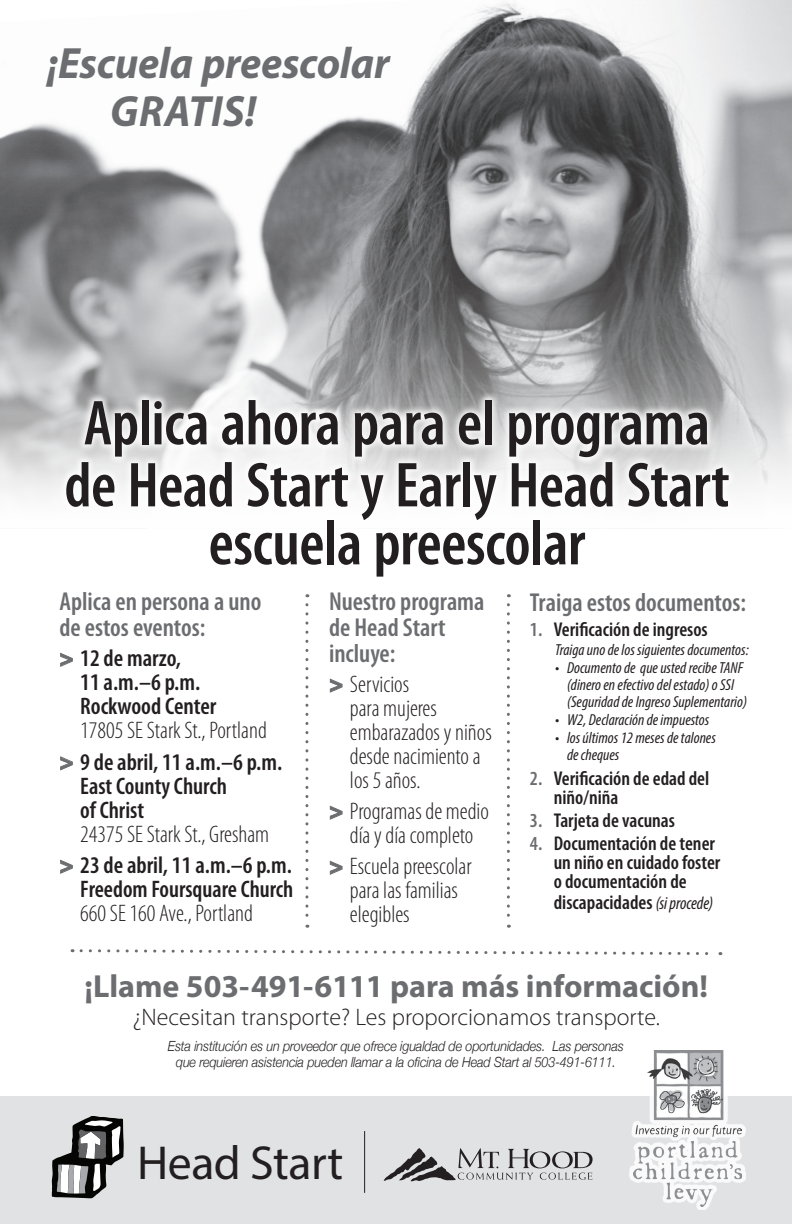
<style>
.page{position:relative;width:792px;height:1224px;background:#fff}
.page>*{position:absolute;margin:0;border:0;box-sizing:border-box;transform-origin:0 0}
.t1{font:600 condensed 64px/60px "Myriad Pro";letter-spacing:-.01em;color:#231f20;text-align:center}
.t2{font:47.8px "Myriad Pro";letter-spacing:-.01em;color:#231f20}
.t3{font:italic 700 44px/48px "Myriad Pro";letter-spacing:-.01em;color:#6c6d70;scale:.96 1}
.t4{font:700 32px "Myriad Pro";color:#6c6d70}
.t5{font:600 condensed 26px/26px "Myriad Pro";color:#6c6d70}
.t6{font:300 condensed 24px/24px "Myriad Pro";color:#231f20;text-align:center}
.t7{font:600 condensed 24px/24px "Myriad Pro";color:#231f20}
.t8{font:300 24px "Myriad Pro";color:#231f20}
.t9{font:600 condensed 20px/19px "Myriad Pro";color:#231f20}
.t10{font:italic condensed 16px/17px "Myriad Pro";color:#231f20}
.t11{font:italic 300 14px/16px "Helvetica Neue";letter-spacing:-.01em;color:#231f20;text-align:center;scale:.9 1}
.s1{font-weight:900;font-stretch:normal;color:#6c6d70}
.s2{font-weight:600}
.s3{color:#6c6d70}
.s4{font-weight:400;font-style:italic;font-size:18px}
</style>
<div class="page">
<div style="left:0;top:1097px;width:792px;height:127px;background:#e1e2e4"></div>
<img style="left:0;top:0;width:792px;height:396px">
<svg style="left:0;top:396px;width:792px;height:100px"></svg>
<svg style="left:330px;top:678px;width:13px;height:15px"></svg>
<svg style="left:330px;top:806px;width:13px;height:14px"></svg>
<svg style="left:330px;top:861px;width:13px;height:14px"></svg>
<svg style="left:60px;top:653px;width:13px;height:14px"></svg>
<svg style="left:60px;top:756px;width:13px;height:15px"></svg>
<svg style="left:60px;top:860px;width:13px;height:14px"></svg>
<svg style="left:72px;top:949px;width:649px;height:7px"></svg>
<svg style="left:305px;top:605px;width:3px;height:323px"></svg>
<svg style="left:507px;top:605px;width:3px;height:323px"></svg>
<svg style="left:384px;top:1148px;width:209px;height:33px"></svg>
<hr style="left:364px;top:1131px;width:1px;height:62px;background:#231f20">
<svg style="left:52px;top:1116px;width:72px;height:83px"></svg>
<div style="left:629px;top:1046px;width:117px;height:164px;background:#fff;opacity:.85"></div>
<img style="left:633px;top:1050px;width:109px;height:156px">
<div style="left:57px;top:391px;width:680px;height:195px;background:#fff;opacity:.9"></div>
<h3 class="t3" style="left:110px;top:38px;width:293px;text-indent:-63px">¡Escuela preescolar<br>GRATIS!</h3>
<h1 class="t1" style="left:64px;top:394px;width:667px">Aplica ahora para el programa de Head Start y Early Head Start escuela preescolar</h1>
<p class="t5" style="left:59px;top:589px;width:204px">Aplica en persona a uno de estos eventos:</p>
<p class="t7" style="left:80px;top:647px;width:138px;text-indent:-21px"><span class="s1">&gt;</span> 12 de marzo,<br>11 a.m.–6 p.m.<br>Rockwood Center</p>
<p class="t6" style="left:59px;top:715px;width:224px;line-height:31.4px">17805 SE Stark St., Portland<br><span class="s1">&gt;</span> <span class="s2">9 de abril, 11 a.m.–6 p.m.</span></p>
<p class="t7" style="left:80px;top:774px;width:148px">East County Church of Christ</p>
<p class="t6" style="left:59px;top:819px;width:234px;line-height:31.4px">24375 SE Stark St., Gresham<br><span class="s1">&gt;</span> <span class="s2">23 de abril, 11 a.m.–6 p.m.</span></p>
<p class="t7" style="left:80px;top:878px;width:215px">Freedom Foursquare Church</p>
<p class="t6" style="left:80px;top:902px;width:174px">660 SE 160 Ave., Portland</p>
<p class="t5" style="left:329px;top:589px;width:157px">Nuestro programa de Head Start incluye:</p>
<p class="t6" style="left:350px;top:673px;width:143px;text-align:left;text-indent:-21px"><span class="s1">&gt;</span> Servicios<br>para mujeres embarazados y niños desde nacimiento a los 5 años.</p>
<p class="t6" style="left:329px;top:800px;width:161px"><span class="s1">&gt;</span> Programas de medio día y día completo</p>
<p class="t6" style="left:350px;top:855px;width:123px;text-align:left;text-indent:-21px"><span class="s1">&gt;</span> Escuela preescolar para las familias elegibles</p>
<p class="t5" style="left:530px;top:590px;width:218px">Traiga estos documentos:</p>
<p class="t9" style="left:530px;top:621px;width:179px"><span class="s3">1.</span> Verificación de ingresos</p>
<p class="t10" style="left:555px;top:641px;width:195px">Traiga uno de los siguientes documentos:</p>
<p class="t10" style="left:567px;top:659px;width:182px;text-indent:-12px">• Documento de que usted recibe TANF (dinero en efectivo del estado) o SSI (Seguridad de Ingreso Suplementario)</p>
<p class="t10" style="left:555px;top:711px;width:156px">• W2, Declaración de impuestos</p>
<p class="t10" style="left:567px;top:729px;width:150px;text-indent:-12px">• los últimos 12 meses de talones de cheques</p>
<p class="t9" style="left:554px;top:769px;width:157px;text-indent:-24px"><span class="s3">2.</span> Verificación de edad del niño/niña</p>
<p class="t9" style="left:530px;top:811px;width:147px"><span class="s3">3.</span> Tarjeta de vacunas</p>
<p class="t9" style="left:554px;top:834px;width:168px;text-indent:-24px"><span class="s3">4.</span> Documentación de tener un niño en cuidado foster o documentación de</p>
<p class="t9" style="left:554px;top:893px;width:161px">discapacidades <span class="s4">(si procede)</span></p>
<h3 class="t4" style="left:84px;top:965px;width:625px">¡Llame 503-491-6111 para más información!</h3>
<p class="t8" style="left:133px;top:1004px;width:529px">¿Necesitan transporte? Les proporcionamos transporte.</p>
<p class="t11" style="left:168px;top:1037px;width:508px">Esta institución es un proveedor que ofrece igualdad de oportunidades. Las personas que requieren asistencia pueden llamar a la oficina de Head Start al 503-491-6111.</p>
<h2 class="t2" style="left:137px;top:1134px;width:208px">Head Start</h2>
</div>
